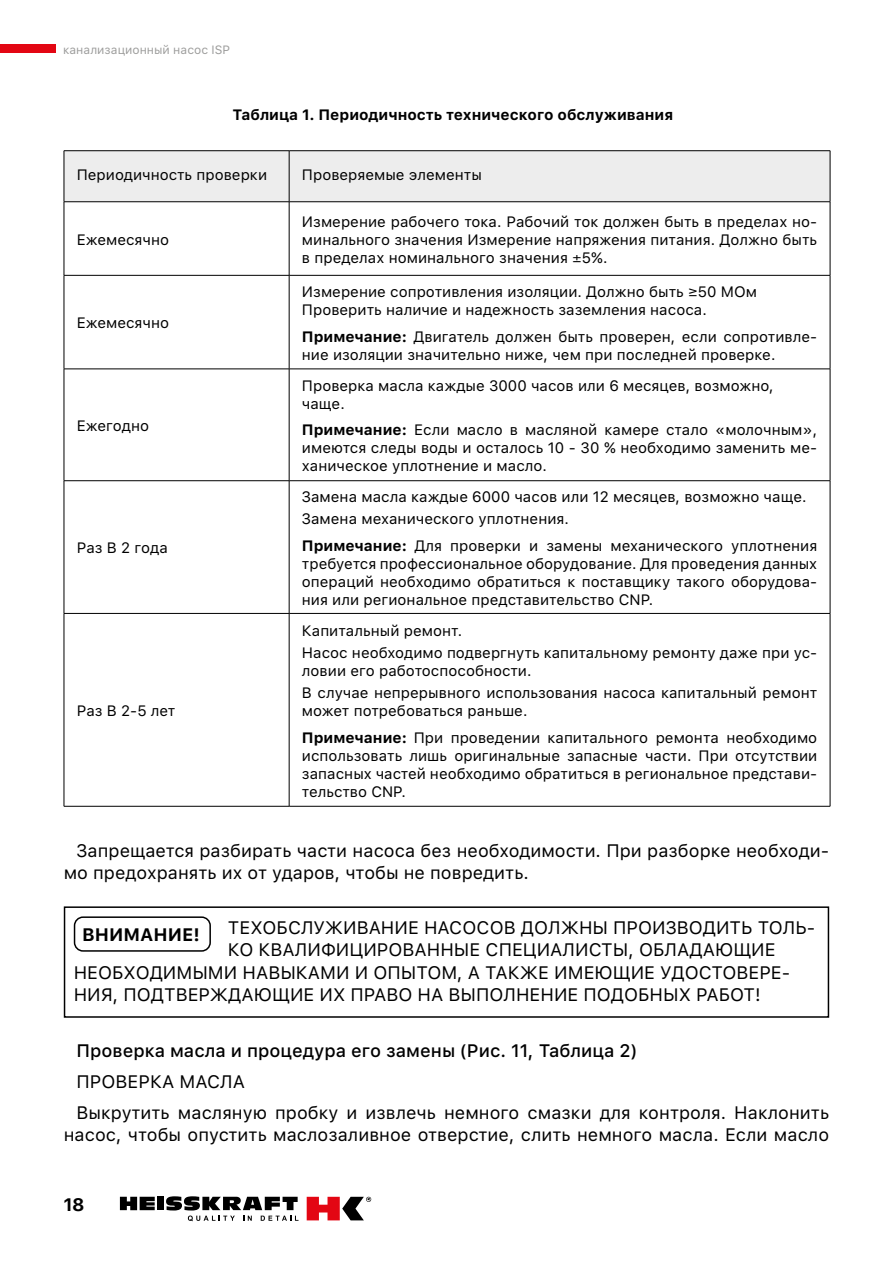
<style>
.page{position:relative;width:893px;height:1263px;background:#fff}
.page>*{position:absolute;margin:0;border:0;box-sizing:border-box;transform-origin:0 0}
.t1{font:18px/22.5px "SFUI Text";color:#000}
.t2{font:500 18px "SFUI Text";color:#000}
.t3{font:700 18px "SFUI Text";color:#000}
.t4{font:700 18px "SFUI Display";color:#000}
.t5{font:15px/18px "SFUI Text";color:#000}
.t6{font:700 15px "SFUI Text";color:#000}
.t7{font:12px "SFUI Text";color:#9d9d9c}
.s1{font-weight:700}
</style>
<div class="page">
<div style="left:65px;top:151px;width:765px;height:50px;background:#ededed"></div>
<hr style="left:64px;top:150px;width:225px;height:1px;background:#000">
<hr style="left:64px;top:151px;width:1px;height:51px;background:#000">
<hr style="left:289px;top:150px;width:541px;height:1px;background:#000">
<hr style="left:289px;top:151px;width:1px;height:51px;background:#000">
<hr style="left:830px;top:151px;width:1px;height:51px;background:#000">
<hr style="left:64px;top:201px;width:225px;height:1px;background:#000">
<hr style="left:64px;top:202px;width:1px;height:73px;background:#000">
<hr style="left:289px;top:201px;width:541px;height:1px;background:#000">
<hr style="left:289px;top:202px;width:1px;height:73px;background:#000">
<hr style="left:830px;top:202px;width:1px;height:73px;background:#000">
<hr style="left:64px;top:275px;width:225px;height:1px;background:#000">
<hr style="left:64px;top:275px;width:1px;height:94px;background:#000">
<hr style="left:289px;top:275px;width:541px;height:1px;background:#000">
<hr style="left:289px;top:275px;width:1px;height:94px;background:#000">
<hr style="left:830px;top:275px;width:1px;height:94px;background:#000">
<hr style="left:64px;top:369px;width:225px;height:1px;background:#000">
<hr style="left:64px;top:369px;width:1px;height:111px;background:#000">
<hr style="left:289px;top:369px;width:541px;height:1px;background:#000">
<hr style="left:289px;top:369px;width:1px;height:111px;background:#000">
<hr style="left:830px;top:369px;width:1px;height:111px;background:#000">
<hr style="left:64px;top:480px;width:225px;height:1px;background:#000">
<hr style="left:64px;top:481px;width:1px;height:132px;background:#000">
<hr style="left:289px;top:480px;width:541px;height:1px;background:#000">
<hr style="left:289px;top:481px;width:1px;height:132px;background:#000">
<hr style="left:830px;top:481px;width:1px;height:132px;background:#000">
<hr style="left:64px;top:613px;width:225px;height:1px;background:#000">
<hr style="left:64px;top:614px;width:1px;height:192px;background:#000">
<hr style="left:289px;top:613px;width:541px;height:1px;background:#000">
<hr style="left:289px;top:614px;width:1px;height:192px;background:#000">
<hr style="left:830px;top:614px;width:1px;height:192px;background:#000">
<hr style="left:64px;top:806px;width:225px;height:1px;background:#000">
<hr style="left:289px;top:806px;width:541px;height:1px;background:#000">
<div style="left:74px;top:916px;width:137px;height:36px;border:2px solid #000;border-radius:9px"></div>
<div style="left:64px;top:906px;width:765px;height:112px;border:2px solid #000"></div>
<div style="left:0;top:45px;width:55px;height:8px;background:#e30613"></div>
<svg style="left:120px;top:1197px;width:35px;height:13px"></svg>
<div style="left:157px;top:1197px;width:7px;height:13px;background:#000"></div>
<svg style="left:307px;top:1197px;width:64px;height:23px"></svg>
<svg style="left:166px;top:1196px;width:132px;height:25px"></svg>
<p class="t7" style="left:63px;top:41px;width:168px">канализационный насос ISP</p>
<p class="t6" style="left:232px;top:103px;width:442px">Таблица 1. Периодичность технического обслуживания</p>
<p class="t5" style="left:77px;top:166px;width:192px">Периодичность проверки</p>
<p class="t5" style="left:302px;top:166px;width:182px">Проверяемые элементы</p>
<p class="t5" style="left:77px;top:230px;width:94px">Ежемесячно</p>
<p class="t5" style="left:77px;top:313px;width:94px">Ежемесячно</p>
<p class="t5" style="left:77px;top:416px;width:74px">Ежегодно</p>
<p class="t5" style="left:77px;top:538px;width:93px">Раз В 2 года</p>
<p class="t5" style="left:77px;top:701px;width:100px">Раз В 2-5 лет</p>
<p class="t5" style="left:302px;top:212px;width:517px;text-align:justify">Измерение рабочего тока. Рабочий ток должен быть в пределах но&shy;минального значения Измерение напряжения питания. Должно быть в пределах номинального значения ±5%.</p>
<p class="t5" style="left:302px;top:282px;width:457px">Измерение сопротивления изоляции. Должно быть ≥50 МОм<br>Проверить наличие и надежность заземления насоса.</p>
<p class="t5" style="left:302px;top:327px;width:517px"><span class="s1">Примечание:</span> Двигатель должен быть проверен, если сопротивле&shy;ние изоляции значительно ниже, чем при последней проверке.</p>
<p class="t5" style="left:302px;top:376px;width:473px">Проверка масла каждые 3000 часов или 6 месяцев, возможно, чаще.</p>
<p class="t5" style="left:302px;top:420px;width:517px;text-align:justify"><span class="s1">Примечание:</span> Если масло в масляной камере стало «молочным», имеются следы воды и осталось 10 - 30 % необходимо заменить ме&shy;ханическое уплотнение и масло.</p>
<p class="t5" style="left:302px;top:485px;width:506px;line-height:22.2px">Замена масла каждые 6000 часов или 12 месяцев, возможно чаще.<br>Замена механического уплотнения.</p>
<p class="t5" style="left:302px;top:536px;width:517px;text-align:justify"><span class="s1">Примечание:</span> Для проверки и замены механического уплотнения требуется профессиональное оборудование. Для проведения данных операций необходимо обратиться к поставщику такого оборудова&shy;ния или региональное представительство CNP.</p>
<p class="t5" style="left:302px;top:618px;width:517px;line-height:22.2px">Капитальный ремонт.<br>Насос необходимо подвергнуть капитальному ремонту даже при ус-</p>
<p class="t5" style="left:302px;top:659px;width:517px;line-height:22.2px">ловии его работоспособности.<br>В случае непрерывного использования насоса капитальный ремонт</p>
<p class="t5" style="left:302px;top:697px;width:517px;line-height:26.5px">может потребоваться раньше.<br><span class="s1">Примечание:</span> При проведении капитального ремонта необходимо</p>
<p class="t5" style="left:302px;top:746px;width:517px;text-align:justify">использовать лишь оригинальные запасные части. При отсутствии запасных частей необходимо обратиться в региональное представи&shy;тельство CNP.</p>
<p class="t1" style="left:64px;top:838px;width:767px;text-indent:13px">Запрещается разбирать части насоса без необходимости. При разборке необходи&shy;мо предохранять их от ударов, чтобы не повредить.</p>
<p class="t3" style="left:82px;top:921px;width:119px">ВНИМАНИЕ!</p>
<p class="t1" style="left:228px;top:915px;width:589px">ТЕХОБСЛУЖИВАНИЕ НАСОСОВ ДОЛЖНЫ ПРОИЗВОДИТЬ ТОЛЬ-</p>
<p class="t1" style="left:228px;top:938px;width:549px">КО КВАЛИФИЦИРОВАННЫЕ СПЕЦИАЛИСТЫ, ОБЛАДАЮЩИЕ</p>
<p class="t1" style="left:74px;top:960px;width:718px">НЕОБХОДИМЫМИ НАВЫКАМИ И ОПЫТОМ, А ТАКЖЕ ИМЕЮЩИЕ УДОСТОВЕРЕ-</p>
<p class="t1" style="left:74px;top:983px;width:688px">НИЯ, ПОДТВЕРЖДАЮЩИЕ ИХ ПРАВО НА ВЫПОЛНЕНИЕ ПОДОБНЫХ РАБОТ!</p>
<p class="t2" style="left:77px;top:1037px;width:562px">Проверка масла и процедура его замены (Рис. 11, Таблица 2)</p>
<p class="t1" style="left:77px;top:1065px;width:754px;line-height:31px">ПРОВЕРКА МАСЛА<br>Выкрутить масляную пробку и извлечь немного смазки для контроля. Наклонить</p>
<p class="t1" style="left:64px;top:1123px;width:767px">насос, чтобы опустить маслозаливное отверстие, слить немного масла. Если масло</p>
<p class="t4" style="left:64px;top:1194px;width:22px">18</p>
</div>
